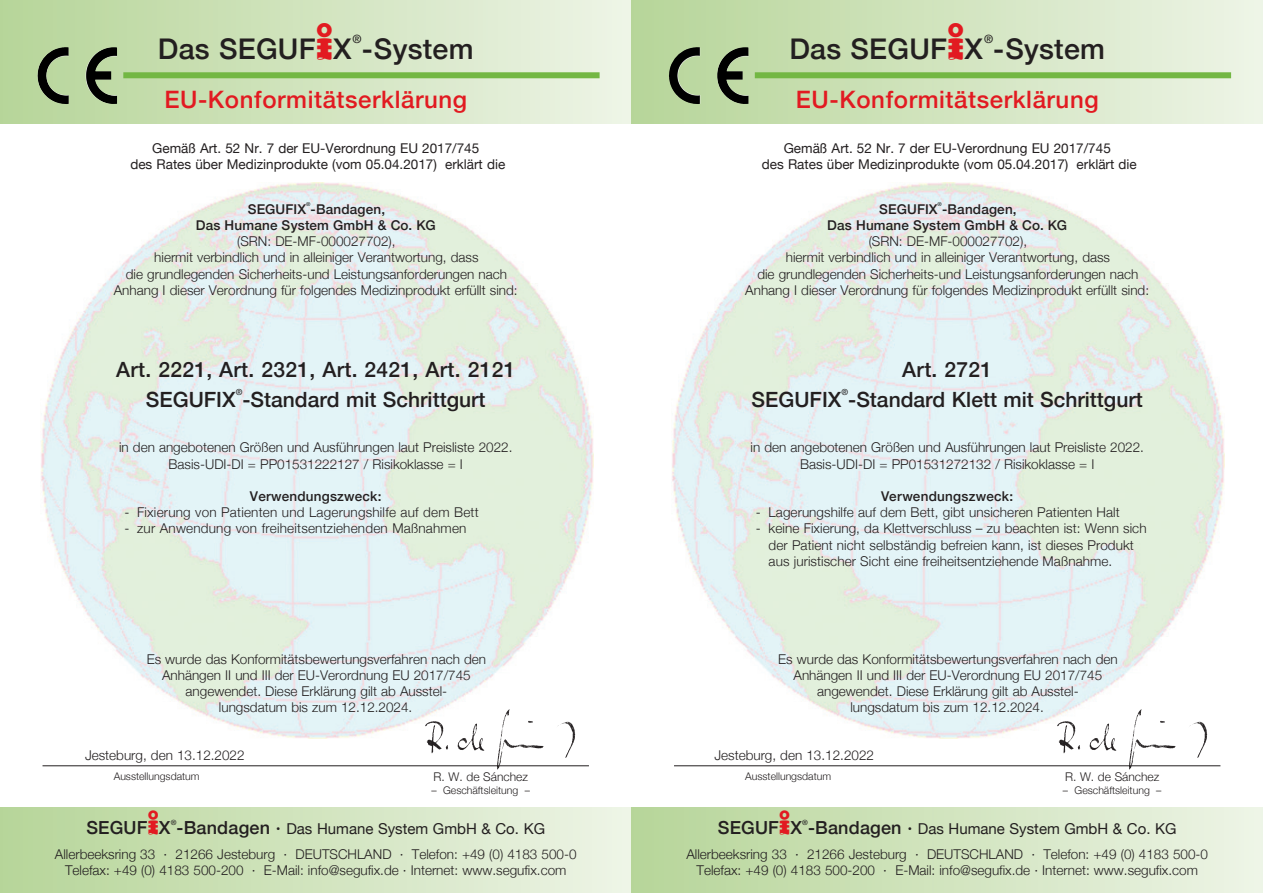
<style>
.page{position:relative;width:1263px;height:893px;background:#fff}
.page>*{position:absolute;margin:0;border:0;box-sizing:border-box;transform-origin:0 0}
.t1{font:500 28.5px "Helvetica Neue";letter-spacing:.01em;color:#231f20}
.t2{font:500 24px "Helvetica Neue";letter-spacing:.025em;color:#e21a21}
.t3{font:500 21px "Helvetica Neue";color:#231f20}
.t4{font:500 18px "Helvetica Neue";letter-spacing:.01em;color:#231f20}
.t5{font:15px "Helvetica Neue";color:#231f20}
.t6{font:300 13.5px/16.2px "Helvetica Neue";color:#231f20;text-align:center}
.t7{font:13.5px/16.2px "Helvetica Neue";color:#231f20;text-align:center}
.t8{font:500 13.5px "Helvetica Neue";letter-spacing:.015em;color:#231f20}
.t9{font:300 12px "Helvetica Neue";color:#231f20}
.t10{font:500 11.4px "Helvetica Neue";color:#231f20}
.t11{font:300 10.5px "Helvetica Neue";color:#231f20}
.t12{font:500 8.4px "Helvetica Neue";color:#231f20}
.t13{font:500 7.2px "Helvetica Neue";color:#231f20}
.t14{font:500 5.4px "Helvetica Neue";color:#231f20}
.s1{font-family:"Helvetica Segufix";font-weight:400;font-size:48px;color:#e21a21}
.s2{font-family:"Helvetica Segufix";font-weight:400;font-size:31.5px;color:#e21a21}
.s3{font-weight:500;font-size:18px}
</style>
<div class="page">
<div style="left:0;top:808px;width:631px;height:85px;background:linear-gradient(to right,#b7d599,#edf4e6)"></div>
<div style="left:0;top:0;width:631px;height:123px;background:linear-gradient(to right,#b0cd93,#eff6e7)"></div>
<img style="left:41px;top:183px;width:552px;height:555px">
<div style="left:631px;top:808px;width:632px;height:85px;background:linear-gradient(to right,#b7d599,#edf4e6)"></div>
<div style="left:631px;top:0;width:632px;height:123px;background:linear-gradient(to right,#b0ce93,#eff6e7)"></div>
<img style="left:672px;top:183px;width:552px;height:555px">
<div style="left:123px;top:72px;width:477px;height:6px;background:#73b743"></div>
<hr style="left:43px;top:765px;width:546px;height:1px;background:#231f20">
<div style="left:755px;top:72px;width:476px;height:6px;background:#73b743"></div>
<hr style="left:674px;top:765px;width:546px;height:1px;background:#231f20">
<img style="left:37px;top:47px;width:32px;height:57px">
<img style="left:412px;top:693px;width:181px;height:77px">
<img style="left:669px;top:47px;width:31px;height:57px">
<img style="left:1044px;top:693px;width:180px;height:77px">
<h1 class="t1" style="left:158px;top:26px;width:317px">Das SEGUF<span class="s1">⁄</span>X -System</h1>
<p class="t10" style="left:353px;top:30px;width:11px">®</p>
<h1 class="t1" style="left:789px;top:26px;width:317px">Das SEGUF<span class="s1">⁄</span>X -System</h1>
<p class="t10" style="left:984px;top:30px;width:11px">®</p>
<h2 class="t2" style="left:164px;top:81px;width:304px">EU-Konformitätserklärung</h2>
<h2 class="t2" style="left:796px;top:81px;width:304px">EU-Konformitätserklärung</h2>
<p class="t7" style="left:130px;top:141px;width:376px">Gemäß Art. 52 Nr. 7 der EU-Verordnung EU 2017/745<br>des Rates über Medizinprodukte (vom 05.04.2017) erklärt die</p>
<p class="t7" style="left:762px;top:141px;width:376px">Gemäß Art. 52 Nr. 7 der EU-Verordnung EU 2017/745<br>des Rates über Medizinprodukte (vom 05.04.2017) erklärt die</p>
<p class="t14" style="left:306px;top:200px;width:6px">®</p>
<p class="t8" style="left:196px;top:214px;width:241px">Das Humane System GmbH &amp; Co. KG</p>
<p class="t6" style="left:114px;top:233px;width:405px">(SRN: DE-MF-000027702),<br>hiermit verbindlich und in alleiniger Verantwortung, dass<br>die grundlegenden Sicherheits-und Leistungsanforderungen nach Anhang I dieser Verordnung für folgendes Medizinprodukt erfüllt sind:</p>
<p class="t8" style="left:248px;top:198px;width:139px">SEGUFIX -Bandagen,</p>
<p class="t14" style="left:937px;top:200px;width:6px">®</p>
<p class="t8" style="left:827px;top:214px;width:241px">Das Humane System GmbH &amp; Co. KG</p>
<p class="t6" style="left:745px;top:233px;width:405px">(SRN: DE-MF-000027702),<br>hiermit verbindlich und in alleiniger Verantwortung, dass<br>die grundlegenden Sicherheits-und Leistungsanforderungen nach Anhang I dieser Verordnung für folgendes Medizinprodukt erfüllt sind:</p>
<p class="t8" style="left:879px;top:198px;width:139px">SEGUFIX -Bandagen,</p>
<p class="t3" style="left:116px;top:353px;width:401px">Art. 2221, Art. 2321, Art. 2421, Art. 2121</p>
<p class="t3" style="left:146px;top:382px;width:341px">SEGUFIX -Standard mit Schrittgurt</p>
<p class="t12" style="left:236px;top:385px;width:8px">®</p>
<p class="t3" style="left:902px;top:353px;width:91px">Art. 2721</p>
<p class="t3" style="left:752px;top:382px;width:393px">SEGUFIX -Standard Klett mit Schrittgurt</p>
<p class="t12" style="left:841px;top:385px;width:8px">®</p>
<p class="t6" style="left:119px;top:439px;width:395px">in den angebotenen Größen und Ausführungen laut Preisliste 2022.</p>
<p class="t6" style="left:169px;top:455px;width:296px">Basis-UDI-DI = PP01531222127 / Risikoklasse = I</p>
<p class="t8" style="left:250px;top:485px;width:133px">Verwendungszweck:</p>
<p class="t6" style="left:124px;top:504px;width:356px">- Fixierung von Patienten und Lagerungshilfe auf dem Bett</p>
<p class="t6" style="left:124px;top:520px;width:344px">- zur Anwendung von freiheitsentziehenden Maßnahmen</p>
<p class="t6" style="left:750px;top:439px;width:395px">in den angebotenen Größen und Ausführungen laut Preisliste 2022.</p>
<p class="t6" style="left:800px;top:455px;width:296px">Basis-UDI-DI = PP01531272132 / Risikoklasse = I</p>
<p class="t8" style="left:881px;top:485px;width:133px">Verwendungszweck:</p>
<p class="t6" style="left:756px;top:504px;width:365px">- Lagerungshilfe auf dem Bett, gibt unsicheren Patienten Halt</p>
<p class="t6" style="left:756px;top:520px;width:392px">- keine Fixierung, da Klettverschluss – zu beachten ist: Wenn sich</p>
<p class="t6" style="left:769px;top:536px;width:367px">der Patient nicht selbständig befreien kann, ist dieses Produkt</p>
<p class="t6" style="left:769px;top:552px;width:345px">aus juristischer Sicht eine freiheitsentziehende Maßnahme.</p>
<p class="t6" style="left:147px;top:650px;width:341px">Es wurde das Konformitätsbewertungsverfahren nach den Anhängen II und III der EU-Verordnung EU 2017/745 angewendet. Diese Erklärung gilt ab Ausstel-<br>lungsdatum bis zum 12.12.2024.</p>
<p class="t6" style="left:778px;top:650px;width:341px">Es wurde das Konformitätsbewertungsverfahren nach den Anhängen II und III der EU-Verordnung EU 2017/745 angewendet. Diese Erklärung gilt ab Ausstel-<br>lungsdatum bis zum 12.12.2024.</p>
<p class="t6" style="left:85px;top:746px;width:161px">Jesteburg, den 13.12.2022</p>
<p class="t6" style="left:714px;top:746px;width:161px">Jesteburg, den 13.12.2022</p>
<p class="t11" style="left:114px;top:768px;width:87px">Ausstellungsdatum</p>
<p class="t9" style="left:433px;top:767px;width:96px">R. W. de Sánchez</p>
<p class="t11" style="left:431px;top:782px;width:100px">– Geschäftsleitung –</p>
<p class="t11" style="left:745px;top:768px;width:87px">Ausstellungsdatum</p>
<p class="t9" style="left:1065px;top:767px;width:96px">R. W. de Sánchez</p>
<p class="t11" style="left:1063px;top:782px;width:100px">– Geschäftsleitung –</p>
<h3 class="t4" style="left:86px;top:813px;width:86px">SEGUF<span class="s2">⁄</span>X</h3>
<p class="t13" style="left:171px;top:816px;width:7px">®</p>
<p class="t5" style="left:177px;top:818px;width:370px"><span class="s3">-Bandagen ·</span> Das Humane System GmbH &amp; Co. KG</p>
<p class="t6" style="left:55px;top:846px;width:523px">Allerbeeksring 33 · 21266 Jesteburg · DEUTSCHLAND · Telefon: +49 (0) 4183 500-0<br>Telefax: +49 (0) 4183 500-200 · E-Mail: info@segufix.de · Internet: www.segufix.com</p>
<h3 class="t4" style="left:718px;top:813px;width:86px">SEGUF<span class="s2">⁄</span>X</h3>
<p class="t13" style="left:802px;top:816px;width:7px">®</p>
<p class="t5" style="left:808px;top:818px;width:370px"><span class="s3">-Bandagen ·</span> Das Humane System GmbH &amp; Co. KG</p>
<p class="t6" style="left:686px;top:846px;width:523px">Allerbeeksring 33 · 21266 Jesteburg · DEUTSCHLAND · Telefon: +49 (0) 4183 500-0<br>Telefax: +49 (0) 4183 500-200 · E-Mail: info@segufix.de · Internet: www.segufix.com</p>
</div>
